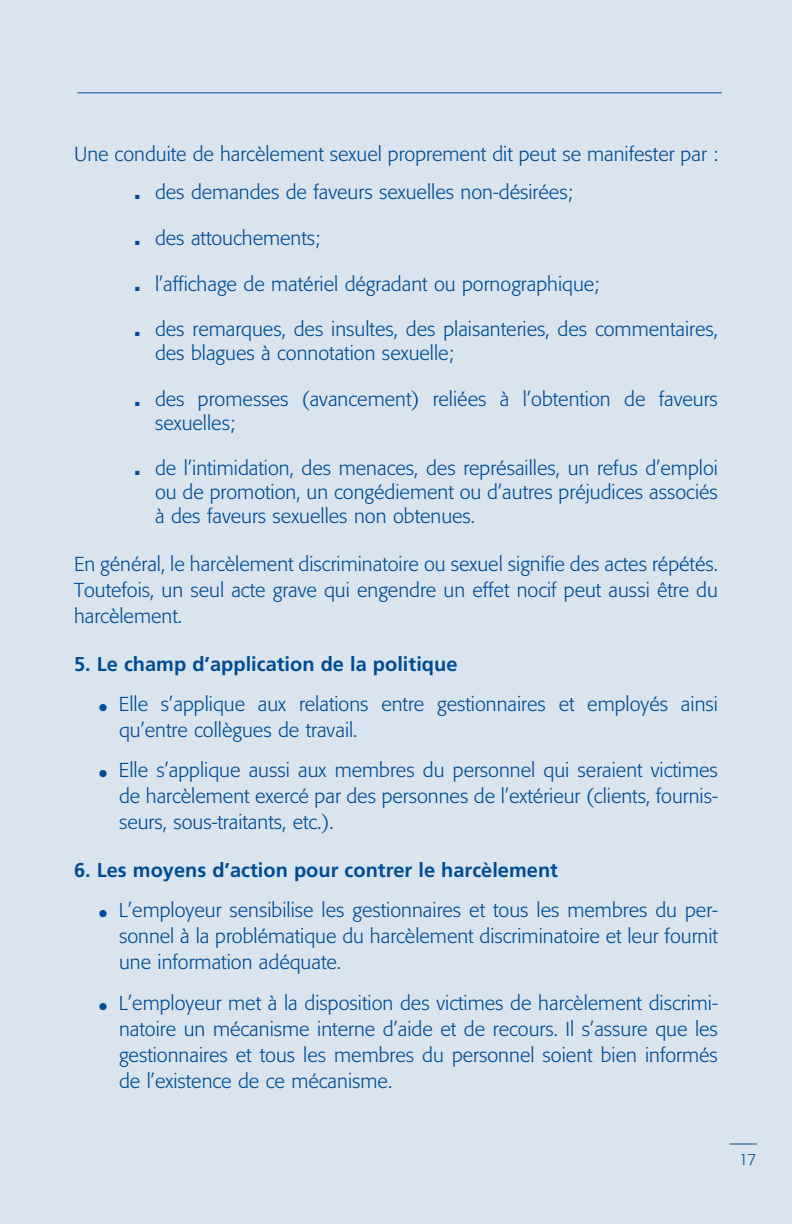
<style>
.page{position:relative;width:792px;height:1224px;background:#d9e4ef}
.page>*{position:absolute;margin:0;border:0;box-sizing:border-box;transform-origin:0 0}
.Indent{font:300 20px/26px "Formata";color:#004c93;text-align:justify}
.Texte{font:300 20px/26px "Formata";color:#004c93;text-align:justify}
.Texte-B{font:700 20px "Frutiger";color:#004c93}
.t1{font:300 16px "Formata";color:#004c93}
</style>
<div class="page">
<svg style="left:730px;top:1144px;width:27px;height:1px"></svg>
<hr style="left:77px;top:92px;width:645px;height:1px;background:#004c93">
<p class="Texte" style="left:74px;top:141px;width:645px">Une conduite de harcèlement sexuel proprement dit peut se manifester par :</p>
<p class="Indent" style="left:135px;top:180px;width:439px">■ des demandes de faveurs sexuelles non-désirées;</p>
<p class="Indent" style="left:135px;top:225px;width:187px">■ des attouchements;</p>
<p class="Indent" style="left:135px;top:271px;width:466px">■ l’affichage de matériel dégradant ou pornographique;</p>
<p class="Indent" style="left:155px;top:317px;width:564px;line-height:24px;text-indent:-20px">■ des remarques, des insultes, des plaisanteries, des commentaires, des blagues à connotation sexuelle;</p>
<p class="Indent" style="left:155px;top:387px;width:564px;line-height:24px;text-indent:-20px">■ des promesses (avancement) reliées à l’obtention de faveurs sexuelles;</p>
<p class="Indent" style="left:155px;top:457px;width:565px;line-height:24px;text-indent:-20px">■ de l’intimidation, des menaces, des représailles, un refus d’emploi ou de promotion, un congédiement ou d’autres préjudices associés à des faveurs sexuelles non obtenues.</p>
<p class="Texte" style="left:74px;top:551px;width:645px">En général, le harcèlement discriminatoire ou sexuel signifie des actes répétés.<br>Toutefois, un seul acte grave qui engendre un effet nocif peut aussi être du harcèlement.</p>
<p class="Texte-B" style="left:74px;top:652px;width:385px">5. Le champ d’application de la politique</p>
<p class="Indent" style="left:119px;top:691px;width:601px;text-indent:-20px">● Elle s’applique aux relations entre gestionnaires et employés ainsi qu’entre collègues de travail.</p>
<p class="Indent" style="left:119px;top:758px;width:601px;text-indent:-20px">● Elle s’applique aussi aux membres du personnel qui seraient victimes de harcèlement exercé par des personnes de l’extérieur (clients, fournis&shy;seurs, sous-traitants, etc.).</p>
<p class="Texte-B" style="left:74px;top:858px;width:486px">6. Les moyens d’action pour contrer le harcèlement</p>
<p class="Indent" style="left:119px;top:898px;width:601px;text-indent:-20px">● L’employeur sensibilise les gestionnaires et tous les membres du per&shy;sonnel à la problématique du harcèlement discriminatoire et leur fournit une information adéquate.</p>
<p class="Indent" style="left:119px;top:990px;width:601px;text-indent:-20px">● L’employeur met à la disposition des victimes de harcèlement discrimi&shy;natoire un mécanisme interne d’aide et de recours. Il s’assure que les gestionnaires et tous les membres du personnel soient bien informés de l’existence de ce mécanisme.</p>
<p class="t1" style="left:739px;top:1150px;width:19px">17</p>
</div>
